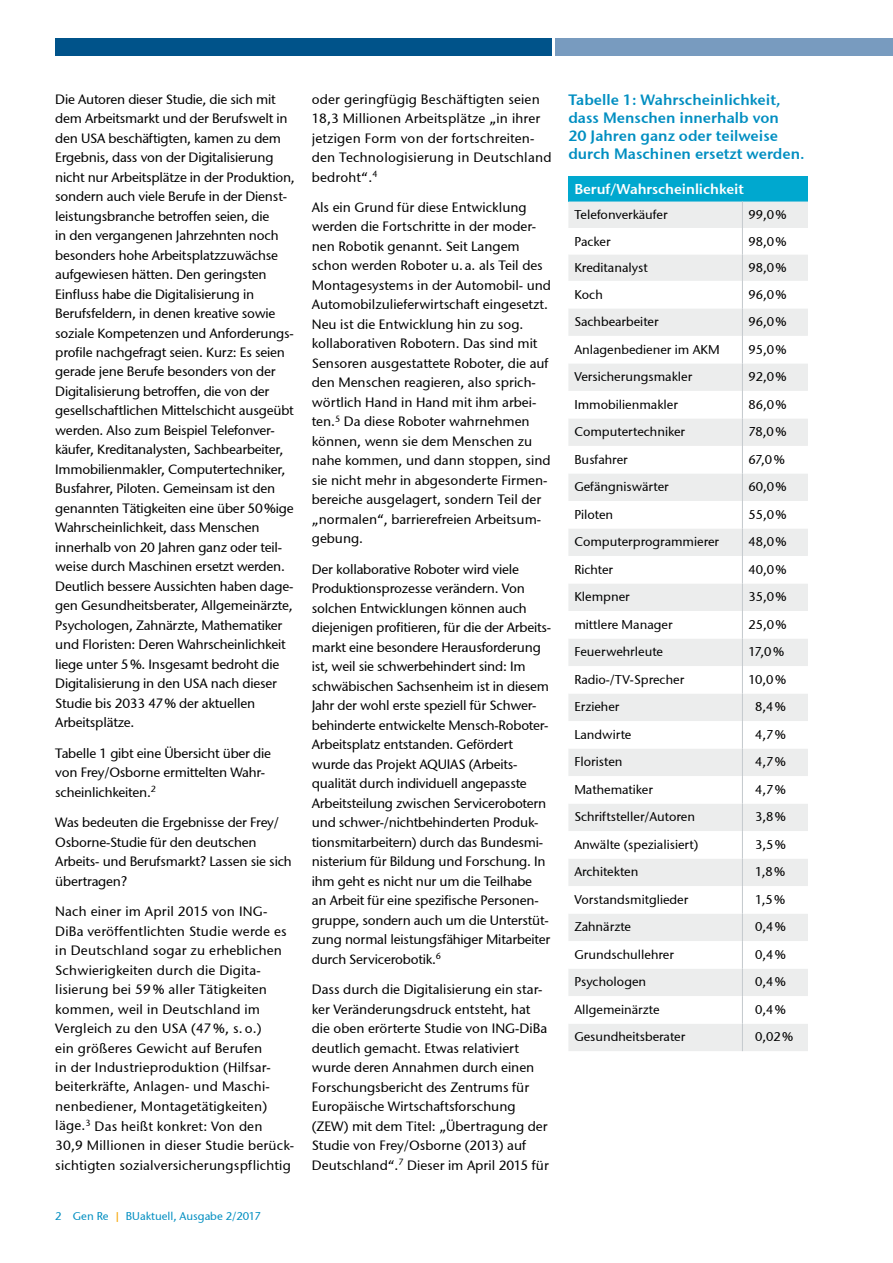
<style>
.page{position:relative;width:893px;height:1263px;background:#fff}
.page>*{position:absolute;margin:0;border:0;box-sizing:border-box;transform-origin:0 0}
.t1{font:600 15px/18px "Stone Sans GC Re";color:#008ec1}
.t2{font:600 14.25px "Stone Sans GC Re";letter-spacing:-.005em;color:#fff}
.t3{font:13.5px/19.5px "Stone Sans GC Re";letter-spacing:-.015em;color:#000}
.t4{font:13.5px/19.5px "Stone Sans GC Re";letter-spacing:.015em;color:#000}
.t5{font:12.75px "Stone Sans GC Re";color:#000}
.t6{font:11.25px "Stone Sans GC Re";color:#008ec1}
.s1{color:#f6a400}
</style>
<div class="page">
<div style="left:55px;top:38px;width:496px;height:17px;background:#00538a"></div>
<div style="left:556px;top:38px;width:337px;height:17px;background:#789bbf"></div>
<div style="left:568px;top:176px;width:240px;height:26px;background:#00a8cf"></div>
<div style="left:568px;top:202px;width:240px;height:849px;background:#eceded"></div>
<svg style="left:568px;top:228px;width:240px;height:796px"></svg>
<svg style="left:742px;top:202px;width:1px;height:849px"></svg>
<p class="t3" style="left:55px;top:89px;width:241px">Die Autoren dieser Studie, die sich mit dem Arbeitsmarkt und der Berufswelt in den USA beschäftigten, kamen zu dem Ergebnis, dass von der Digitalisierung nicht nur Arbeitsplätze in der Produktion, sondern auch viele Berufe in der Dienst&shy;leistungsbranche betroffen seien, die<br>in den vergangenen Jahrzehnten noch besonders hohe Arbeitsplatzzuwächse aufgewiesen hätten. Den geringsten Einfluss habe die Digitalisierung in Berufsfeldern, in denen kreative sowie soziale Kompetenzen und Anforderungs&shy;profile nachgefragt seien. Kurz: Es seien gerade jene Berufe besonders von der Digitalisierung betroffen, die von der gesellschaftlichen Mittelschicht ausgeübt werden. Also zum Beispiel Telefonver&shy;käufer, Kreditanalysten, Sachbearbeiter, Immobilienmakler, Computertechniker, Busfahrer, Piloten. Gemeinsam ist den genannten Tätigkeiten eine über 50%ige Wahrscheinlichkeit, dass Menschen innerhalb von 20 Jahren ganz oder teil&shy;weise durch Maschinen ersetzt werden.<br>Deutlich bessere Aussichten haben dage&shy;gen Gesundheitsberater, Allgemeinärzte, Psychologen, Zahnärzte, Mathematiker und Floristen: Deren Wahrscheinlichkeit liege unter 5%. Insgesamt bedroht die Digitalisierung in den USA nach dieser Studie bis 2033 47% der aktuellen Arbeitsplätze.</p>
<p class="t3" style="left:55px;top:743px;width:217px">Tabelle 1 gibt eine Übersicht über die von Frey/Osborne ermittelten Wahr&shy;scheinlichkeiten.<sup>2</sup></p>
<p class="t3" style="left:55px;top:813px;width:238px">Was bedeuten die Ergebnisse der Frey/<br>Osborne-Studie für den deutschen<br>Arbeits- und Berufsmarkt? Lassen sie sich übertragen?</p>
<p class="t4" style="left:55px;top:901px;width:240px">Nach einer im April 2015 von ING-DiBa veröffentlichten Studie werde es in Deutschland sogar zu erheblichen Schwierigkeiten durch die Digita&shy;lisierung bei 59 % aller Tätigkeiten kommen, weil in Deutschland im Vergleich zu den USA (47 %, s. o.)<br>ein größeres Gewicht auf Berufen<br>in der Industrieproduktion (Hilfsar&shy;beiterkräfte, Anlagen- und Maschi&shy;nenbediener, Montagetätigkeiten) läge.<sup>3</sup> Das heißt konkret: Von den<br>30,9 Millionen in dieser Studie berück&shy;sichtigten sozialversicherungspflichtig</p>
<p class="t6" style="left:55px;top:1209px;width:207px">2 Gen Re <span class="s1">|</span> BUaktuell, Ausgabe 2/2017</p>
<p class="t4" style="left:312px;top:89px;width:241px">oder geringfügig Beschäftigten seien 18,3 Millionen Arbeitsplätze „in ihrer jetzigen Form von der fortschreiten&shy;den Technologisierung in Deutschland bedroht“.<sup>4</sup></p>
<p class="t3" style="left:312px;top:197px;width:241px">Als ein Grund für diese Entwicklung werden die Fortschritte in der moder&shy;nen Robotik genannt. Seit Langem schon werden Roboter u.a. als Teil des Montagesystems in der Automobil- und Automobilzulieferwirtschaft eingesetzt.<br>Neu ist die Entwicklung hin zu sog. kollaborativen Robotern. Das sind mit Sensoren ausgestattete Roboter, die auf den Menschen reagieren, also sprich&shy;wörtlich Hand in Hand mit ihm arbei&shy;ten.<sup>5</sup> Da diese Roboter wahrnehmen können, wenn sie dem Menschen zu nahe kommen, und dann stoppen, sind sie nicht mehr in abgesonderte Firmen&shy;bereiche ausgelagert, sondern Teil der „normalen“, barrierefreien Arbeitsum&shy;gebung.</p>
<p class="t3" style="left:312px;top:559px;width:241px">Der kollaborative Roboter wird viele Produktionsprozesse verändern. Von solchen Entwicklungen können auch diejenigen profitieren, für die der Arbeits&shy;markt eine besondere Herausforderung ist, weil sie schwerbehindert sind: Im schwäbischen Sachsenheim ist in diesem Jahr der wohl erste speziell für Schwer&shy;behinderte entwickelte Mensch-Roboter-Arbeitsplatz entstanden. Gefördert wurde das Projekt AQUIAS (Arbeits&shy;qualität durch individuell angepasste Arbeitsteilung zwischen Servicerobotern und schwer-/nichtbehinderten Produk&shy;tionsmitarbeitern) durch das Bundesmi&shy;nisterium für Bildung und Forschung. In ihm geht es nicht nur um die Teilhabe<br>an Arbeit für eine spezifische Personen&shy;gruppe, sondern auch um die Unterstüt&shy;zung normal leistungsfähiger Mitarbeiter durch Servicerobotik.<sup>6</sup></p>
<p class="t3" style="left:312px;top:979px;width:238px">Dass durch die Digitalisierung ein star&shy;ker Veränderungsdruck entsteht, hat die oben erörterte Studie von ING-DiBa deutlich gemacht. Etwas relativiert wurde deren Annahmen durch einen Forschungsbericht des Zentrums für Europäische Wirtschaftsforschung (ZEW) mit dem Titel: „Übertragung der Studie von Frey/Osborne (2013) auf Deutschland“.<sup>7</sup> Dieser im April 2015 für</p>
<p class="t1" style="left:568px;top:90px;width:238px">Tabelle 1: Wahrscheinlichkeit, dass Menschen innerhalb von<br>20 Jahren ganz oder teilweise durch Maschinen ersetzt werden.</p>
<p class="t2" style="left:574px;top:180px;width:171px">Beruf/Wahrscheinlichkeit</p>
<p class="t5" style="left:574px;top:207px;width:95px">Telefonverkäufer</p>
<p class="t5" style="left:748px;top:207px;width:40px">99,0%</p>
<p class="t5" style="left:574px;top:234px;width:38px">Packer</p>
<p class="t5" style="left:748px;top:234px;width:40px">98,0%</p>
<p class="t5" style="left:574px;top:260px;width:75px">Kreditanalyst</p>
<p class="t5" style="left:748px;top:260px;width:40px">98,0%</p>
<p class="t5" style="left:574px;top:287px;width:30px">Koch</p>
<p class="t5" style="left:748px;top:287px;width:40px">96,0%</p>
<p class="t5" style="left:574px;top:314px;width:86px">Sachbearbeiter</p>
<p class="t5" style="left:748px;top:314px;width:40px">96,0%</p>
<p class="t5" style="left:574px;top:342px;width:147px">Anlagenbediener im AKM</p>
<p class="t5" style="left:748px;top:342px;width:40px">95,0%</p>
<p class="t5" style="left:574px;top:369px;width:119px">Versicherungsmakler</p>
<p class="t5" style="left:748px;top:369px;width:40px">92,0%</p>
<p class="t5" style="left:574px;top:397px;width:105px">Immobilienmakler</p>
<p class="t5" style="left:748px;top:397px;width:40px">86,0%</p>
<p class="t5" style="left:574px;top:424px;width:112px">Computertechniker</p>
<p class="t5" style="left:748px;top:424px;width:40px">78,0%</p>
<p class="t5" style="left:574px;top:452px;width:55px">Busfahrer</p>
<p class="t5" style="left:748px;top:452px;width:38px">67,0%</p>
<p class="t5" style="left:574px;top:479px;width:96px">Gefängniswärter</p>
<p class="t5" style="left:748px;top:479px;width:40px">60,0%</p>
<p class="t5" style="left:574px;top:507px;width:40px">Piloten</p>
<p class="t5" style="left:748px;top:507px;width:40px">55,0%</p>
<p class="t5" style="left:574px;top:534px;width:146px">Computerprogrammierer</p>
<p class="t5" style="left:748px;top:534px;width:40px">48,0%</p>
<p class="t5" style="left:574px;top:562px;width:40px">Richter</p>
<p class="t5" style="left:748px;top:562px;width:40px">40,0%</p>
<p class="t5" style="left:574px;top:589px;width:57px">Klempner</p>
<p class="t5" style="left:748px;top:589px;width:40px">35,0%</p>
<p class="t5" style="left:574px;top:617px;width:100px">mittlere Manager</p>
<p class="t5" style="left:748px;top:617px;width:40px">25,0%</p>
<p class="t5" style="left:574px;top:644px;width:90px">Feuerwehrleute</p>
<p class="t5" style="left:748px;top:644px;width:37px">17,0 %</p>
<p class="t5" style="left:574px;top:672px;width:111px">Radio-/TV-Sprecher</p>
<p class="t5" style="left:748px;top:672px;width:39px">10,0%</p>
<p class="t5" style="left:574px;top:699px;width:47px">Erzieher</p>
<p class="t5" style="left:755px;top:699px;width:33px">8,4%</p>
<p class="t5" style="left:574px;top:727px;width:59px">Landwirte</p>
<p class="t5" style="left:755px;top:727px;width:33px">4,7%</p>
<p class="t5" style="left:574px;top:754px;width:50px">Floristen</p>
<p class="t5" style="left:755px;top:754px;width:33px">4,7%</p>
<p class="t5" style="left:574px;top:782px;width:80px">Mathematiker</p>
<p class="t5" style="left:755px;top:782px;width:33px">4,7%</p>
<p class="t5" style="left:574px;top:809px;width:122px">Schriftsteller/Autoren</p>
<p class="t5" style="left:755px;top:809px;width:33px">3,8%</p>
<p class="t5" style="left:574px;top:837px;width:126px">Anwälte (spezialisiert)</p>
<p class="t5" style="left:755px;top:837px;width:33px">3,5%</p>
<p class="t5" style="left:574px;top:864px;width:65px">Architekten</p>
<p class="t5" style="left:755px;top:864px;width:32px">1,8%</p>
<p class="t5" style="left:574px;top:892px;width:115px">Vorstandsmitglieder</p>
<p class="t5" style="left:755px;top:892px;width:32px">1,5%</p>
<p class="t5" style="left:574px;top:919px;width:58px">Zahnärzte</p>
<p class="t5" style="left:755px;top:919px;width:33px">0,4%</p>
<p class="t5" style="left:574px;top:947px;width:101px">Grundschullehrer</p>
<p class="t5" style="left:755px;top:947px;width:33px">0,4%</p>
<p class="t5" style="left:574px;top:974px;width:73px">Psychologen</p>
<p class="t5" style="left:755px;top:974px;width:33px">0,4%</p>
<p class="t5" style="left:574px;top:1002px;width:87px">Allgemeinärzte</p>
<p class="t5" style="left:755px;top:1002px;width:33px">0,4%</p>
<p class="t5" style="left:574px;top:1029px;width:112px">Gesundheitsberater</p>
<p class="t5" style="left:755px;top:1029px;width:40px">0,02%</p>
</div>
